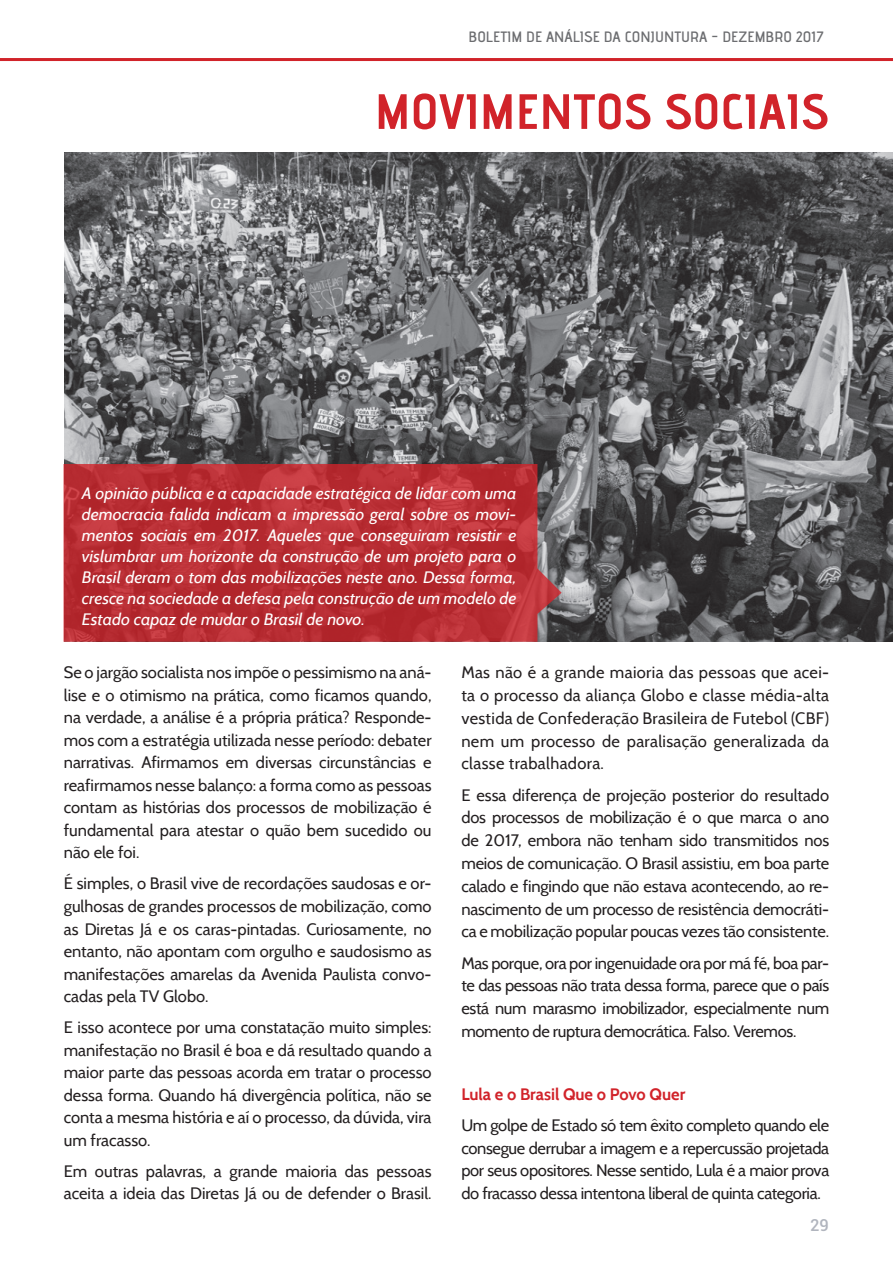
<style>
.page{position:relative;width:893px;height:1263px;background:#fff}
.page>*{position:absolute;margin:0;border:0;box-sizing:border-box;transform-origin:0 0}
.Paragraph_Style_blac{font:49.5px "advent Bd 3";color:#d1232a;scale:1.05 1}
.t1{font:16.5px/22.5px "Cabin";color:#231f20;text-align:justify}
.t2{font:italic 16.5px/21px "Cabin";color:#fff;text-align:justify;scale:1.05 1}
.t3{font:700 16.5px "Cabin";letter-spacing:-.005em;color:#d1232a}
.t4{font:500 16.5px "Roboto";color:#b1b5be}
.t5{font:15px "advent Bd 2";color:#6c6d70;scale:1.05 1}
</style>
<div class="page">
<hr style="left:0;top:58px;width:893px;height:3px;background:#d1232a">
<img style="left:64px;top:152px;width:829px;height:489px">
<svg style="left:64px;top:464px;width:498px;height:178px;background:#b63036"></svg>
<p class="t5" style="left:469px;top:28px;width:339px">BOLETIM DE ANÁLISE DA CONJUNTURA - DEZEMBRO 2017</p>
<p class="Paragraph_Style_blac" style="left:375px;top:81px;width:434px">MOVIMENTOS SOCIAIS</p>
<p class="t2" style="left:82px;top:483px;width:415px">A opinião pública e a capacidade estratégica de lidar com uma democracia falida indicam a impressão geral sobre os movi&shy;mentos sociais em 2017. Aqueles que conseguiram resistir e vislumbrar um horizonte da construção de um projeto para o Brasil deram o tom das mobilizações neste ano. Dessa forma, cresce na sociedade a defesa pela construção de um modelo de Estado capaz de mudar o Brasil de novo.</p>
<p class="t1" style="left:64px;top:661px;width:369px">Se o jargão socialista nos impõe o pessimismo na aná&shy;lise e o otimismo na prática, como ficamos quando, na verdade, a análise é a própria prática? Responde&shy;mos com a estratégia utilizada nesse período: debater narrativas. Afirmamos em diversas circunstâncias e reafirmamos nesse balanço: a forma como as pessoas contam as histórias dos processos de mobilização é fundamental para atestar o quão bem sucedido ou não ele foi.</p>
<p class="t1" style="left:64px;top:872px;width:369px">É simples, o Brasil vive de recordações saudosas e or&shy;gulhosas de grandes processos de mobilização, como as Diretas Já e os caras-pintadas. Curiosamente, no entanto, não apontam com orgulho e saudosismo as manifestações amarelas da Avenida Paulista convo&shy;cadas pela TV Globo.</p>
<p class="t1" style="left:64px;top:1016px;width:369px">E isso acontece por uma constatação muito simples: manifestação no Brasil é boa e dá resultado quando a maior parte das pessoas acorda em tratar o processo dessa forma. Quando há divergência política, não se conta a mesma história e aí o processo, da dúvida, vira um fracasso.</p>
<p class="t1" style="left:64px;top:1159px;width:369px">Em outras palavras, a grande maioria das pessoas aceita a ideia das Diretas Já ou de defender o Brasil.</p>
<p class="t1" style="left:461px;top:661px;width:369px">Mas não é a grande maioria das pessoas que acei&shy;ta o processo da aliança Globo e classe média-alta vestida de Confederação Brasileira de Futebol (CBF) nem um processo de paralisação generalizada da classe trabalhadora.</p>
<p class="t1" style="left:461px;top:783px;width:369px">E essa diferença de projeção posterior do resultado dos processos de mobilização é o que marca o ano de 2017, embora não tenham sido transmitidos nos meios de comunicação. O Brasil assistiu, em boa parte calado e fingindo que não estava acontecendo, ao re&shy;nascimento de um processo de resistência democráti&shy;ca e mobilização popular poucas vezes tão consistente.</p>
<p class="t1" style="left:461px;top:951px;width:369px">Mas porque, ora por ingenuidade ora por má fé, boa par&shy;te das pessoas não trata dessa forma, parece que o país está num marasmo imobilizador, especialmente num momento de ruptura democrática. Falso. Veremos.</p>
<p class="t3" style="left:461px;top:1084px;width:225px">Lula e o Brasil Que o Povo Quer</p>
<p class="t1" style="left:461px;top:1113px;width:369px">Um golpe de Estado só tem êxito completo quando ele consegue derrubar a imagem e a repercussão projetada por seus opositores. Nesse sentido, Lula é a maior prova do fracasso dessa intentona liberal de quinta categoria.</p>
<p class="t4" style="left:810px;top:1214px;width:20px">29</p>
</div>
